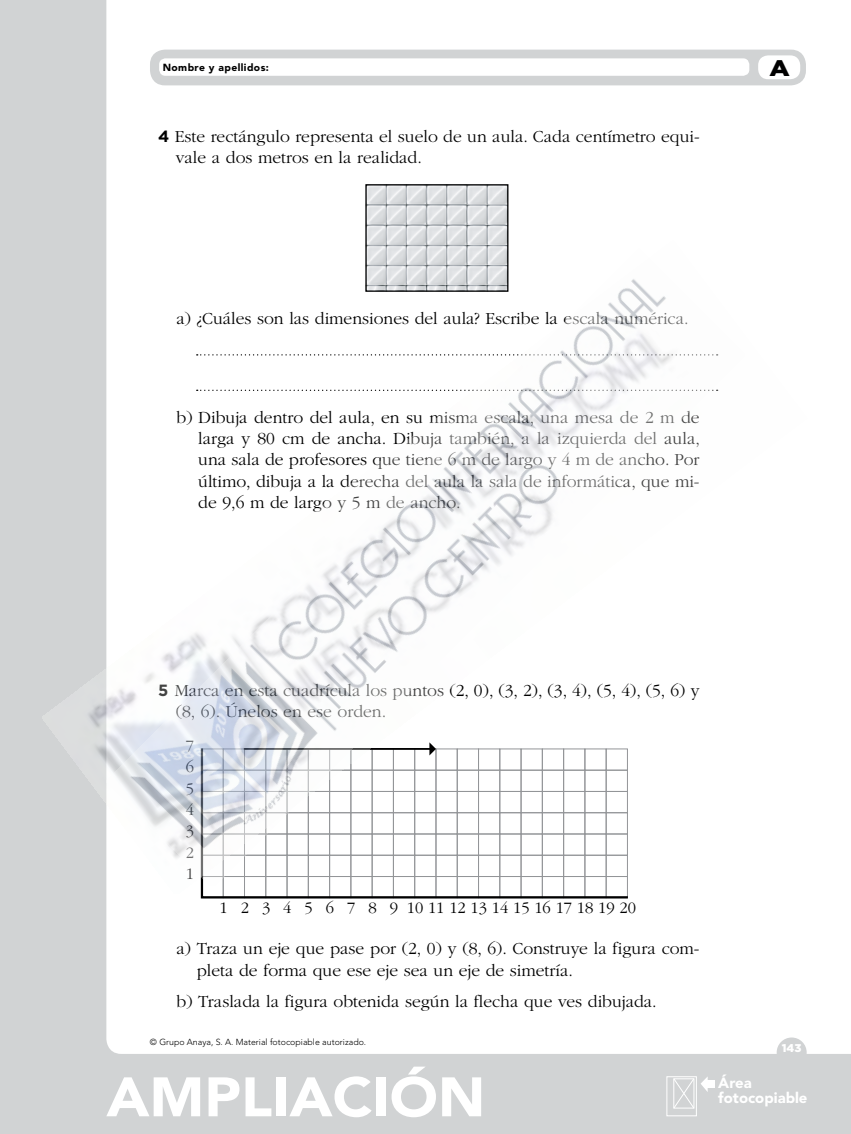
<style>
.page{position:relative;width:851px;height:1134px;background:#fff}
.page>*{position:absolute;margin:0;border:0;box-sizing:border-box;transform-origin:0 0}
.t1{font:900 55px "Avenir LT Std";color:#fff;scale:1.06 1}
.t2{font:900 22.5px "Gotham";color:#000;scale:1.13 1}
.nuclActivSin{font:300 17.5px/21.2px "ITC Garamond Std";color:#000}
.t3{font:300 16.5px "ITC Garamond Std";color:#000}
.nuclTextoPieAreaFoto{font:900 14.88px/14.9px "Avenir LT Std";color:#fff}
.numeroFolio{font:900 11.25px "Gotham";color:#fff}
.t4{font:900 10.25px "Avenir LT Std";letter-spacing:.04em;color:#000}
.nuclCopyFotocoIzqui{font:300 8.75px "Avenir LT Std";color:#000}
.s1{font-family:"Gotham";font-weight:700;font-size:16.25px}
</style>
<div class="page">
<div style="left:0;top:0;width:850px;height:1134px;background:#d1d3d4"></div>
<div style="left:106px;top:0;width:744px;height:1054px;background:#fff"></div>
<div style="left:776px;top:1037px;width:30px;height:30px;background:#d1d3d4;border-radius:50%"></div>
<div style="left:666px;top:1076px;width:30px;height:40px;border:1px solid #fff"></div>
<svg style="left:672px;top:1076px;width:35px;height:33px"></svg>
<div style="left:706px;top:1081px;width:8px;height:7px;background:#fff"></div>
<div style="left:150px;top:50px;width:655px;height:35px;background:#d1d3d4;border-radius:15px"></div>
<div style="left:758px;top:55px;width:42px;height:24px;background:#fff;border-radius:10px"></div>
<div style="left:159px;top:58px;width:590px;height:18px;background:#fff;border-radius:6px"></div>
<img style="left:361px;top:181px;width:20px;height:18px">
<img style="left:381px;top:181px;width:20px;height:18px">
<img style="left:401px;top:181px;width:20px;height:18px">
<img style="left:421px;top:181px;width:20px;height:18px">
<img style="left:441px;top:181px;width:83px;height:18px">
<img style="left:350px;top:199px;width:11px;height:21px">
<img style="left:361px;top:199px;width:20px;height:21px">
<img style="left:381px;top:199px;width:20px;height:21px">
<img style="left:401px;top:199px;width:20px;height:21px">
<img style="left:421px;top:199px;width:20px;height:21px">
<img style="left:441px;top:199px;width:83px;height:21px">
<img style="left:350px;top:220px;width:11px;height:20px">
<img style="left:361px;top:220px;width:20px;height:20px">
<img style="left:381px;top:220px;width:20px;height:20px">
<img style="left:401px;top:220px;width:20px;height:20px">
<img style="left:421px;top:220px;width:20px;height:20px">
<img style="left:441px;top:220px;width:83px;height:20px">
<div style="left:365px;top:184px;width:143px;height:108px;border:1px solid #000"></div>
<svg style="left:200px;top:894px;width:430px;height:5px;background:#858585"></svg>
<img style="left:43px;top:240px;width:765px;height:654px">
<img style="left:106px;top:248px;width:638px;height:638px">
<p class="t4" style="left:163px;top:61px;width:108px">Nombre y apellidos:</p>
<p class="t2" style="left:769px;top:52px;width:19px">A</p>
<p class="nuclActivSin" style="left:176px;top:126px;width:525px;text-indent:-18px"><span class="s1">4</span> Este rectángulo representa el suelo de un aula. Cada centímetro equi&shy;vale a dos metros en la realidad.</p>
<p class="nuclActivSin" style="left:176px;top:308px;width:513px">a) ¿Cuáles son las dimensiones del aula? Escribe la escala numérica.</p>
<p class="nuclActivSin" style="left:198px;top:407px;width:503px;text-align:justify;text-indent:-22px">b) Dibuja dentro del aula, en su misma escala, una mesa de 2 m de larga y 80 cm de ancha. Dibuja también, a la izquierda del aula, una sala de profesores que tiene 6 m de largo y 4 m de ancho. Por último, dibuja a la derecha del aula la sala de informática, que mi&shy;de 9,6 m de largo y 5 m de ancho.</p>
<p class="nuclActivSin" style="left:176px;top:680px;width:525px;text-indent:-18px"><span class="s1">5</span> Marca en esta cuadrícula los puntos (2, 0), (3, 2), (3, 4), (5, 4), (5, 6) y (8, 6). Únelos en ese orden.</p>
<p class="t3" style="left:186px;top:737px;width:10px">7</p>
<p class="t3" style="left:186px;top:758px;width:10px">6</p>
<p class="t3" style="left:186px;top:780px;width:10px">5</p>
<p class="t3" style="left:186px;top:801px;width:10px">4</p>
<p class="t3" style="left:186px;top:822px;width:10px">3</p>
<p class="t3" style="left:186px;top:843px;width:10px">2</p>
<p class="t3" style="left:186px;top:865px;width:10px">1</p>
<p class="t3" style="left:241px;top:898px;width:396px">2 3 4 5 6 7 8 9 1011121314151617181920</p>
<p class="nuclActivSin" style="left:197px;top:938px;width:504px;text-indent:-20px">a) Traza un eje que pase por (2, 0) y (8, 6). Construye la figura com&shy;pleta de forma que ese eje sea un eje de simetría.</p>
<p class="nuclActivSin" style="left:176px;top:991px;width:481px">b) Traslada la figura obtenida según la flecha que ves dibujada.</p>
<p class="t3" style="left:219px;top:898px;width:10px">1</p>
<p class="nuclCopyFotocoIzqui" style="left:150px;top:1037px;width:218px">© Grupo Anaya, S. A. Material fotocopiable autorizado.</p>
<p class="t1" style="left:106px;top:1064px;width:359px">AMPLIACIÓN</p>
<p class="numeroFolio" style="left:781px;top:1040px;width:21px">143</p>
<p class="nuclTextoPieAreaFoto" style="left:718px;top:1075px;width:91px">Área fotocopiable</p>
</div>
